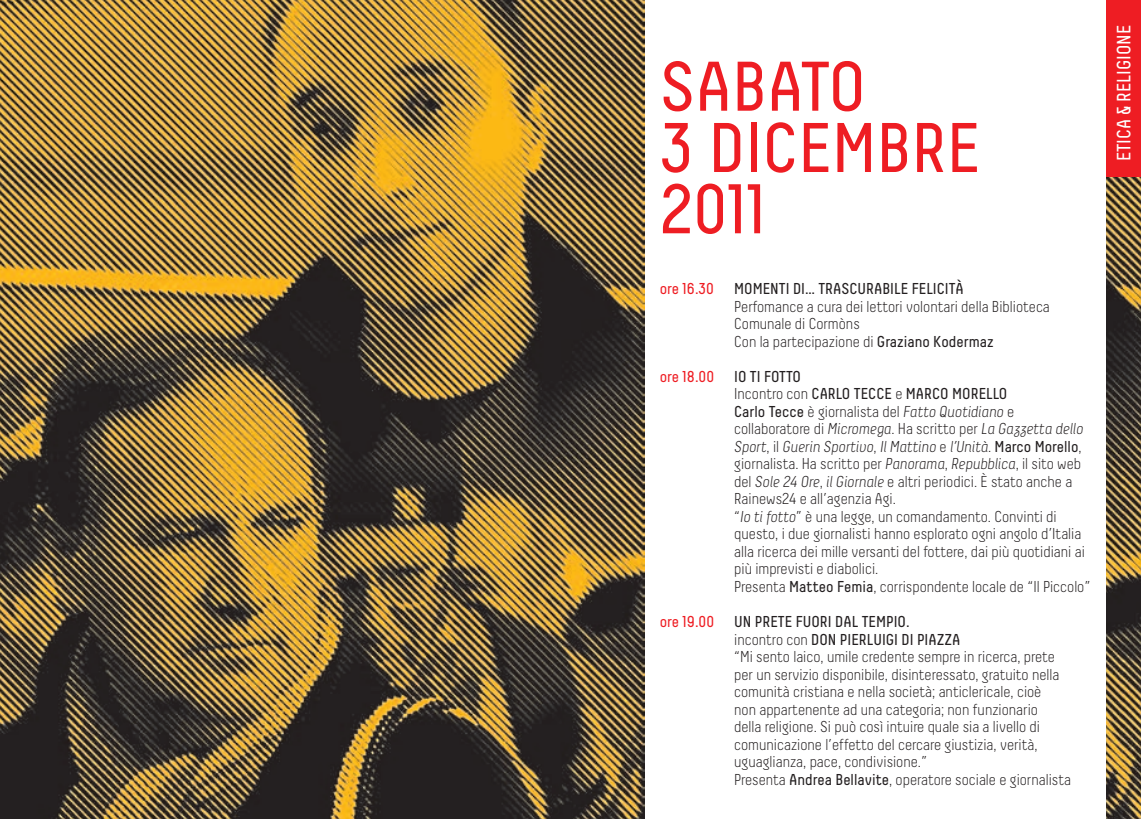
<style>
.page{position:relative;width:1141px;height:819px;background:#fff}
.page>*{position:absolute;margin:0;border:0;box-sizing:border-box;transform-origin:0 0}
.t1{font:70px/61.2px "Decima";color:#ee1d23}
.t2{font:19.25px "Decima";color:#fff}
.t3{font:300 15.75px/17.5px "Decima";color:#231f20}
.t4{font:15.75px "Decima";color:#231f20}
.t5{font:15.75px "Decima";color:#ee1d23}
.s1{font-weight:400}
.s2{font-style:italic}
</style>
<div class="page">
<img style="left:1106px;top:176px;width:35px;height:643px">
<img style="left:0;top:0;width:645px;height:819px">
<div style="left:1106px;top:0;width:35px;height:176px;background:#ee1d23"></div>
<h1 class="t1" style="left:660px;top:55px;width:322px">SABATO<br>3 DICEMBRE<br>2011</h1>
<p class="t5" style="left:660px;top:280px;width:56px">ORE 16.30</p>
<p class="t4" style="left:734px;top:280px;width:231px">MOMENTI DI… TRASCURABILE FELICITÀ</p>
<p class="t3" style="left:734px;top:297px;width:317px">Perfomance a cura dei lettori volontari della Biblioteca<br>Comunale di Cormòns<br>Con la partecipazione di <span class="s1">GRAZIANO KODERMAZ</span></p>
<p class="t5" style="left:660px;top:367px;width:56px">ORE 18.00</p>
<p class="t3" style="left:734px;top:367px;width:358px"><span class="s1">I O TI FOTTO<br></span>Incontro con <span class="s1">CARLO TECCE</span> e <span class="s1">MARCO MORELLO<br>CARLO TECCE</span> è giornalista del <span class="s2">Fatto Quotidiano</span> e collaboratore di <span class="s2">Micromega</span>. Ha scritto per <span class="s2">La Gazzetta dello Sport</span>, il <span class="s2">Guerin Sportivo</span>, <span class="s2">Il Mattino</span> e <span class="s2">l’Unità</span>. <span class="s1">M ARCO M ORELLO</span>, giornalista. Ha scritto per <span class="s2">Panorama</span>, <span class="s2">Repubblica</span>, il sito web del <span class="s2">Sole 24 Ore</span>, <span class="s2">il Giornale</span> e altri periodici. è stato anche a Rainews24 e all’agenzia Agi.<br>“<span class="s2">Io ti fotto</span>” è una legge, un comandamento. Convinti di questo, i due giornalisti hanno esplorato ogni angolo d’Italia alla ricerca dei mille versanti del fottere, dai più quotidiani ai più imprevisti e diabolici.<br>Presenta <span class="s1">MATTEO FEMIA</span>, corrispondente locale de “Il Piccolo”</p>
<p class="t5" style="left:660px;top:612px;width:56px">ORE 19.00</p>
<p class="t3" style="left:734px;top:612px;width:338px"><span class="s1">UN PRETE FUORI DAL TEMPIO.<br></span>incontro con <span class="s1">DON PIERLUIGI DI PIAZZA<br></span>“Mi sento laico, umile credente sempre in ricerca, prete per un servizio disponibile, disinteressato, gratuito nella comunità cristiana e nella società; anticlericale, cioè<br>non appartenente ad una categoria; non funzionario<br>della religione. Si può così intuire quale sia a livello di comunicazione l’effetto del cercare giustizia, verità, uguaglianza, pace, condivisione.”<br>Presenta <span class="s1">ANDREA BELLAVITE</span>, operatore sociale e giornalista</p>
<p class="t2" style="left:1113px;top:161px;width:138px;rotate:-90deg">ETICA &amp; RELIGIONE</p>
</div>
